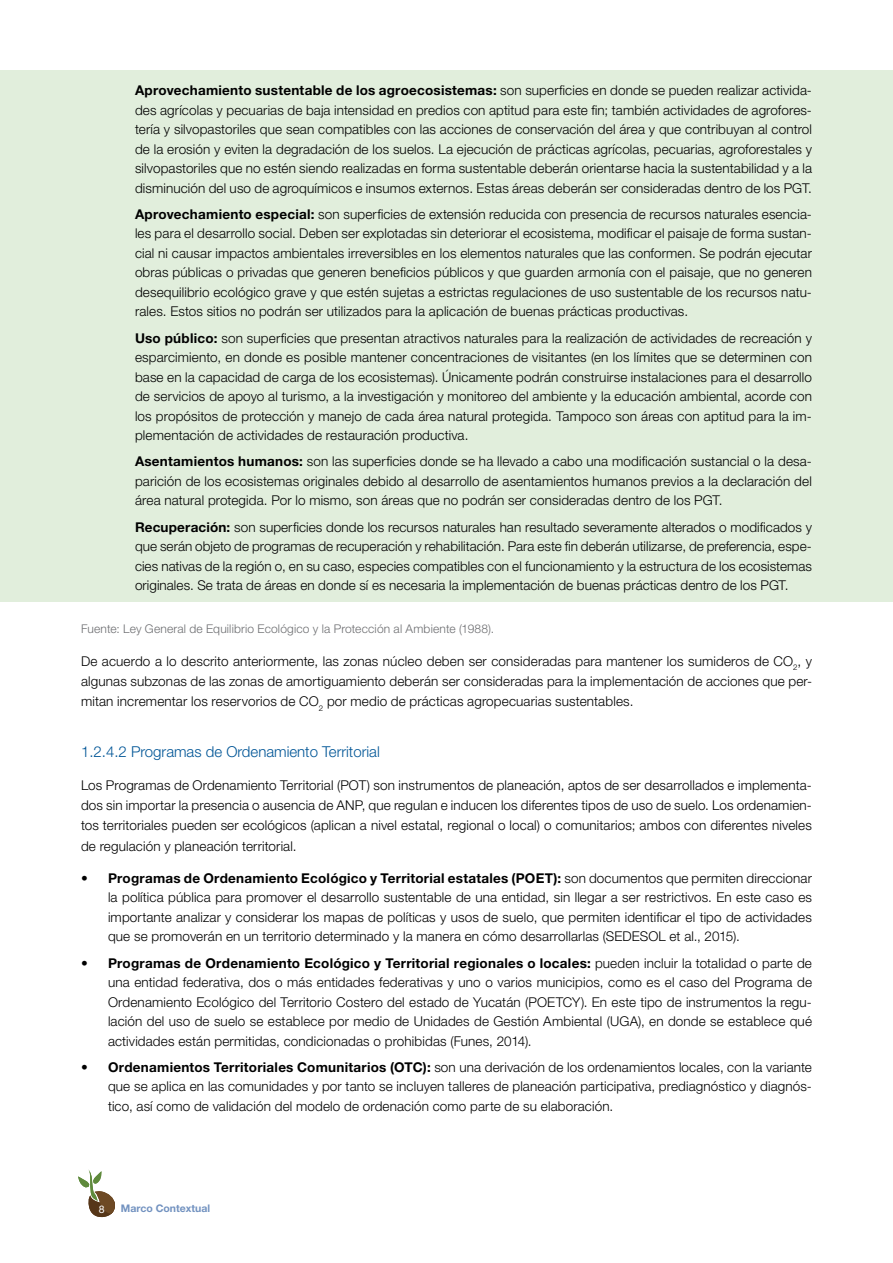
<style>
.page{position:relative;width:893px;height:1263px;background:#fff}
.page>*{position:absolute;margin:0;border:0;box-sizing:border-box;transform-origin:0 0}
.t1{font:300 15px "Helvetica Neue LT Std";color:#005596}
.t2{font:300 13.5px/19.5px "Helvetica Neue LT Std";letter-spacing:.01em;color:#000;text-align:justify}
.t3{font:300 12px "Helvetica Neue LT Std";letter-spacing:.015em;color:#6d6e71}
.t4{font:700 10.5px "Helvetica Neue LT Std";color:#7292c0}
.t5{font:10.5px "Helvetica Neue LT Std";color:#fff}
.s1{font-weight:700}
</style>
<div class="page">
<svg style="left:78px;top:1170px;width:37px;height:47px"></svg>
<div style="left:0;top:70px;width:893px;height:532px;background:#e1eedc"></div>
<p class="t2" style="left:135px;top:80px;width:679px"><span class="s1">Aprovechamiento sustentable de los agroecosistemas:</span> son superficies en donde se pueden realizar activida&shy;des agrícolas y pecuarias de baja intensidad en predios con aptitud para este fin; también actividades de agrofores&shy;tería y silvopastoriles que sean compatibles con las acciones de conservación del área y que contribuyan al control de la erosión y eviten la degradación de los suelos. La ejecución de prácticas agrícolas, pecuarias, agroforestales y silvopastoriles que no estén siendo realizadas en forma sustentable deberán orientarse hacia la sustentabilidad y a la disminución del uso de agroquímicos e insumos externos. Estas áreas deberán ser consideradas dentro de los PGT.</p>
<p class="t2" style="left:135px;top:204px;width:678px"><span class="s1">Aprovechamiento especial:</span> son superficies de extensión reducida con presencia de recursos naturales esencia&shy;les para el desarrollo social. Deben ser explotadas sin deteriorar el ecosistema, modificar el paisaje de forma sustan&shy;cial ni causar impactos ambientales irreversibles en los elementos naturales que las conformen. Se podrán ejecutar obras públicas o privadas que generen beneficios públicos y que guarden armonía con el paisaje, que no generen desequilibrio ecológico grave y que estén sujetas a estrictas regulaciones de uso sustentable de los recursos natu&shy;rales. Estos sitios no podrán ser utilizados para la aplicación de buenas prácticas productivas.</p>
<p class="t2" style="left:135px;top:328px;width:678px"><span class="s1">Uso público:</span> son superficies que presentan atractivos naturales para la realización de actividades de recreación y esparcimiento, en donde es posible mantener concentraciones de visitantes (en los límites que se determinen con base en la capacidad de carga de los ecosistemas). Únicamente podrán construirse instalaciones para el desarrollo de servicios de apoyo al turismo, a la investigación y monitoreo del ambiente y la educación ambiental, acorde con los propósitos de protección y manejo de cada área natural protegida. Tampoco son áreas con aptitud para la im&shy;plementación de actividades de restauración productiva.</p>
<p class="t2" style="left:135px;top:451px;width:678px"><span class="s1">Asentamientos humanos:</span> son las superficies donde se ha llevado a cabo una modificación sustancial o la desa&shy;parición de los ecosistemas originales debido al desarrollo de asentamientos humanos previos a la declaración del área natural protegida. Por lo mismo, son áreas que no podrán ser consideradas dentro de los PGT.</p>
<p class="t2" style="left:135px;top:517px;width:678px"><span class="s1">Recuperación:</span> son superficies donde los recursos naturales han resultado severamente alterados o modificados y que serán objeto de programas de recuperación y rehabilitación. Para este fin deberán utilizarse, de preferencia, espe&shy;cies nativas de la región o, en su caso, especies compatibles con el funcionamiento y la estructura de los ecosistemas originales. Se trata de áreas en donde sí es necesaria la implementación de buenas prácticas dentro de los PGT.</p>
<p class="t3" style="left:81px;top:621px;width:414px">Fuente: Ley General de Equilibrio Ecológico y la Protección al Ambiente (1988).</p>
<p class="t2" style="left:81px;top:650px;width:732px;line-height:20.2px">De acuerdo a lo descrito anteriormente, las zonas núcleo deben ser consideradas para mantener los sumideros de CO<sub>2</sub>, y algunas subzonas de las zonas de amortiguamiento deberán ser consideradas para la implementación de acciones que per&shy;mitan incrementar los reservorios de CO<sub>2</sub> por medio de prácticas agropecuarias sustentables.</p>
<p class="t1" style="left:81px;top:742px;width:300px">1.2.4.2 Programas de Ordenamiento Territorial</p>
<p class="t2" style="left:81px;top:775px;width:732px;line-height:20.2px">Los Programas de Ordenamiento Territorial (POT) son instrumentos de planeación, aptos de ser desarrollados e implementa&shy;dos sin importar la presencia o ausencia de ANP, que regulan e inducen los diferentes tipos de uso de suelo. Los ordenamien&shy;tos territoriales pueden ser ecológicos (aplican a nivel estatal, regional o local) o comunitarios; ambos con diferentes niveles de regulación y planeación territorial.</p>
<p class="t2" style="left:108px;top:868px;width:706px;text-indent:-27px">• <span class="s1">Programas de Ordenamiento Ecológico y Territorial estatales (POET):</span> son documentos que permiten direccionar la política pública para promover el desarrollo sustentable de una entidad, sin llegar a ser restrictivos. En este caso es importante analizar y considerar los mapas de políticas y usos de suelo, que permiten identificar el tipo de actividades que se promoverán en un territorio determinado y la manera en cómo desarrollarlas (SEDESOL et al., 2015).</p>
<p class="t2" style="left:108px;top:953px;width:705px;text-indent:-27px">• <span class="s1">Programas de Ordenamiento Ecológico y Territorial regionales o locales:</span> pueden incluir la totalidad o parte de una entidad federativa, dos o más entidades federativas y uno o varios municipios, como es el caso del Programa de Ordenamiento Ecológico del Territorio Costero del estado de Yucatán (POETCY). En este tipo de instrumentos la regu&shy;lación del uso de suelo se establece por medio de Unidades de Gestión Ambiental (UGA), en donde se establece qué actividades están permitidas, condicionadas o prohibidas (Funes, 2014).</p>
<p class="t2" style="left:108px;top:1057px;width:705px;text-indent:-27px">• <span class="s1">Ordenamientos Territoriales Comunitarios (OTC):</span> son una derivación de los ordenamientos locales, con la variante que se aplica en las comunidades y por tanto se incluyen talleres de planeación participativa, prediagnóstico y diagnós&shy;tico, así como de validación del modelo de ordenación como parte de su elaboración.</p>
<p class="t5" style="left:99px;top:1203px;width:7px">8</p>
<p class="t4" style="left:121px;top:1202px;width:91px">Marco Contextual</p>
</div>
